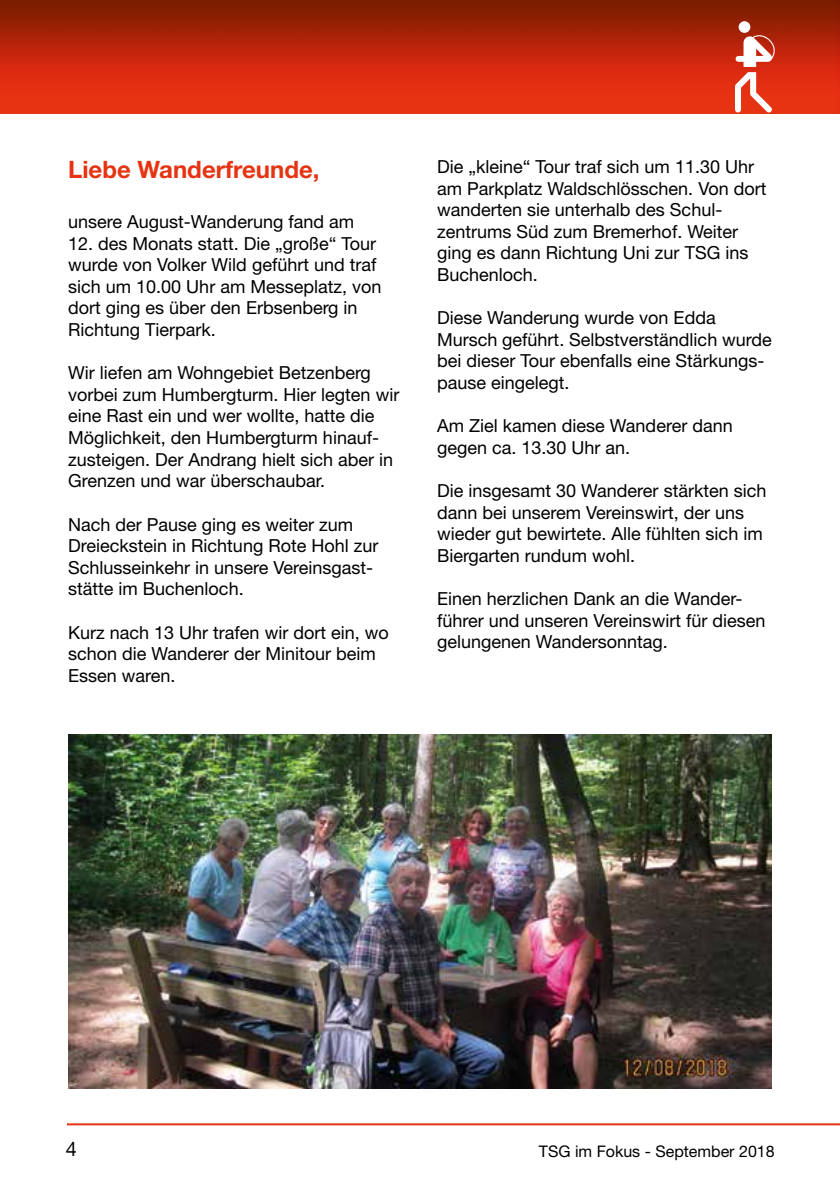
<style>
.page{position:relative;width:840px;height:1191px;background:#fff}
.page>*{position:absolute;margin:0;border:0;box-sizing:border-box;transform-origin:0 0}
.t1{font:700 24px "Helvetica Neue";color:#e63312}
.t2{font:20px "Helvetica Neue";color:#000}
.t3{font:18px/21.6px "Helvetica Neue";color:#000}
.t4{font:16px "Helvetica Neue";color:#000}
</style>
<div class="page">
<img style="left:0;top:0;width:839px;height:113px">
<hr style="left:67px;top:1123px;width:772px;height:2px;background:#e63312">
<svg style="left:734px;top:34px;width:40px;height:78px"></svg>
<div style="left:738px;top:21px;width:12px;height:12px;background:#fff;border-radius:50%"></div>
<img style="left:68px;top:735px;width:703px;height:354px">
<h1 class="t1" style="left:68px;top:154px;width:253px">Liebe Wanderfreunde,</h1>
<p class="t3" style="left:68px;top:210px;width:287px">unsere August-Wanderung fand am</p>
<p class="t3" style="left:68px;top:232px;width:315px">12. des Monats statt. Die „große“ Tour wurde von Volker Wild geführt und traf sich um 10.00 Uhr am Messeplatz, von dort ging es über den Erbsenberg in Richtung Tierpark.</p>
<p class="t3" style="left:68px;top:362px;width:332px">Wir liefen am Wohngebiet Betzenberg vorbei zum Humbergturm. Hier legten wir eine Rast ein und wer wollte, hatte die Möglichkeit, den Humbergturm hinauf&shy;zusteigen. Der Andrang hielt sich aber in Grenzen und war überschaubar.</p>
<p class="t3" style="left:68px;top:513px;width:312px">Nach der Pause ging es weiter zum Dreieckstein in Richtung Rote Hohl zur Schlusseinkehr in unsere Vereinsgast&shy;stätte im Buchenloch.</p>
<p class="t3" style="left:68px;top:621px;width:322px">Kurz nach 13 Uhr trafen wir dort ein, wo schon die Wanderer der Minitour beim<br>Essen waren.</p>
<p class="t3" style="left:437px;top:155px;width:331px">Die „kleine“ Tour traf sich um 11.30 Uhr am Parkplatz Waldschlösschen. Von dort wanderten sie unterhalb des Schul&shy;zentrums Süd zum Bremerhof. Weiter ging es dann Richtung Uni zur TSG ins Buchenloch.</p>
<p class="t3" style="left:437px;top:307px;width:336px">Diese Wanderung wurde von Edda Mursch geführt. Selbstverständlich wurde bei dieser Tour ebenfalls eine Stärkungs&shy;pause eingelegt.</p>
<p class="t3" style="left:437px;top:415px;width:297px">Am Ziel kamen diese Wanderer dann gegen ca. 13.30 Uhr an.</p>
<p class="t3" style="left:437px;top:479px;width:331px">Die insgesamt 30 Wanderer stärkten sich dann bei unserem Vereinswirt, der uns wieder gut bewirtete. Alle fühlten sich im Biergarten rundum wohl.</p>
<p class="t3" style="left:437px;top:587px;width:330px">Einen herzlichen Dank an die Wander&shy;führer und unseren Vereinswirt für diesen gelungenen Wandersonntag.</p>
<p class="t2" style="left:66px;top:1136px;width:13px">4</p>
<p class="t4" style="left:538px;top:1141px;width:237px">TSG im Fokus - September 2018</p>
</div>
